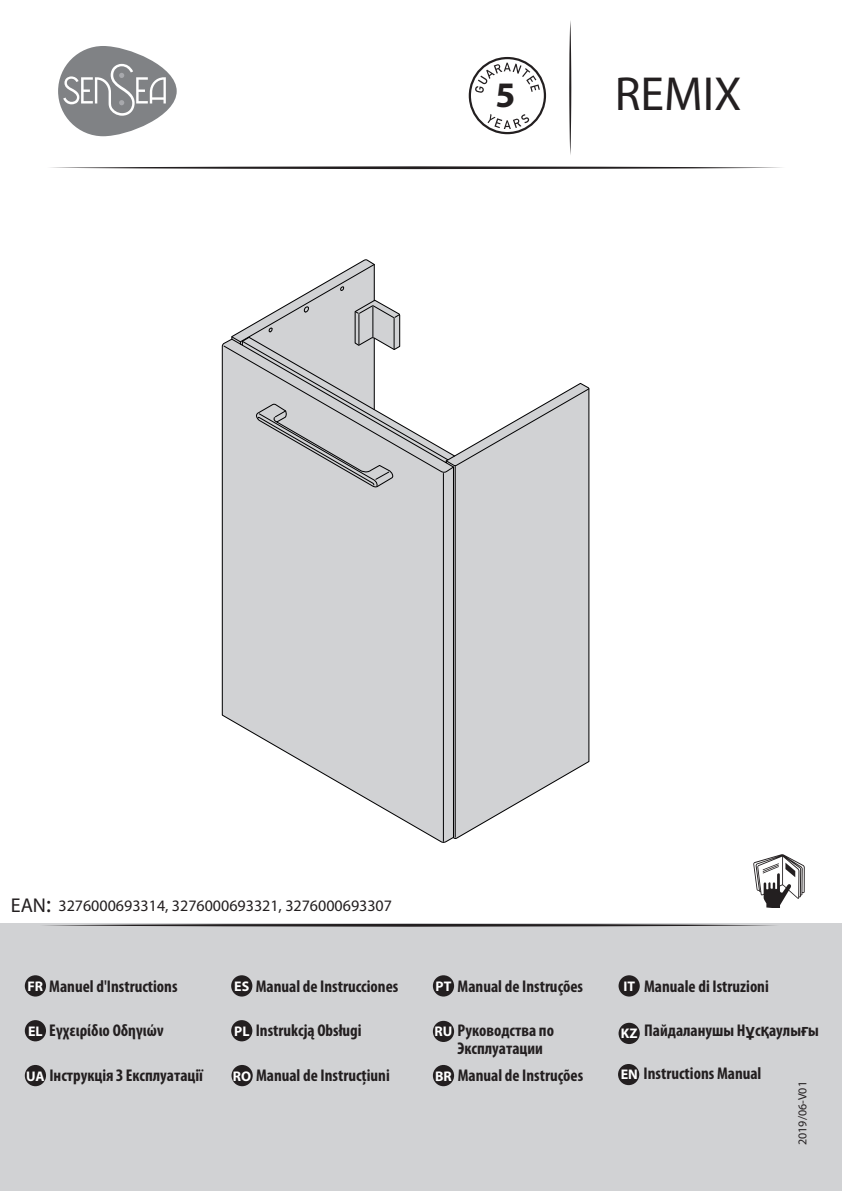
<style>
.page{position:relative;width:842px;height:1191px;background:#fff}
.page>*{position:absolute;margin:0;border:0;box-sizing:border-box;transform-origin:0 0}
.t1{font:48px "Myriad Pro";color:#231f20}
.t2{font:700 36px "Myriad Pro";color:#231f20}
.t3{font:700 condensed 17px/18px "Myriad Pro";color:#231f20}
.t4{font:16px "Myriad Pro";color:#231f20}
.t5{font:700 14px "Myriad Pro";color:#fff}
.t6{font:12px "Myriad Pro";color:#231f20}
.s1{font-size:20px}
.s2{font-size:24px}
.s3{font-stretch:normal;font-size:14px;color:#fff}
.s4{font-family:"Arial";font-stretch:normal}
</style>
<div class="page">
<svg style="left:50px;top:166px;width:732px;height:3px"></svg>
<svg style="left:569px;top:21px;width:2px;height:134px"></svg>
<svg style="left:58px;top:46px;width:119px;height:90px;fill:#808285"></svg>
<svg style="left:58px;top:64px;width:119px;height:52px"></svg>
<div style="left:469px;top:57px;width:77px;height:77px;border:2px solid #231f20;border-radius:50%"></div>
<svg style="left:475px;top:63px;width:65px;height:30px"></svg>
<svg style="left:487px;top:114px;width:43px;height:15px"></svg>
<svg style="left:753px;top:854px;width:52px;height:53px"></svg>
<div style="left:0;top:922px;width:842px;height:269px;background:#d1d2d4"></div>
<svg style="left:44px;top:924px;width:731px;height:2px"></svg>
<div style="left:25px;top:975px;width:21px;height:21px;background:#231f20;border-radius:50%"></div>
<div style="left:231px;top:975px;width:21px;height:21px;background:#231f20;border-radius:50%"></div>
<div style="left:433px;top:975px;width:21px;height:21px;background:#231f20;border-radius:50%"></div>
<div style="left:618px;top:975px;width:22px;height:21px;background:#231f20;border-radius:50%"></div>
<div style="left:25px;top:1020px;width:21px;height:21px;background:#231f20;border-radius:50%"></div>
<div style="left:231px;top:1020px;width:21px;height:21px;background:#231f20;border-radius:50%"></div>
<div style="left:25px;top:1065px;width:21px;height:21px;background:#231f20;border-radius:50%"></div>
<div style="left:231px;top:1065px;width:22px;height:21px;background:#231f20;border-radius:50%"></div>
<div style="left:433px;top:1065px;width:21px;height:21px;background:#231f20;border-radius:50%"></div>
<div style="left:433px;top:1020px;width:21px;height:22px;background:#231f20;border-radius:50%"></div>
<div style="left:618px;top:1022px;width:22px;height:22px;background:#231f20;border-radius:50%"></div>
<div style="left:618px;top:1064px;width:21px;height:21px;background:#231f20;border-radius:50%"></div>
<svg style="left:221px;top:343px;width:369px;height:500px"></svg>
<hr style="left:455px;top:466px;width:1px;height:371px;background:#000001">
<hr style="left:443px;top:473px;width:1px;height:368px;background:#000001">
<svg style="left:223px;top:259px;width:367px;height:229px"></svg>
<h2 class="t2" style="left:495px;top:71px;width:21px">5</h2>
<h1 class="t1" style="left:615px;top:65px;width:128px">REMIX</h1>
<p class="t4" style="left:11px;top:895px;width:383px"><span class="s1">EAN</span><span class="s2">:</span> 3276000693314, 3276000693321, 3276000693307</p>
<p class="t3" style="left:49px;top:977px;width:130px">Manuel d'Instructions</p>
<p class="t3" style="left:256px;top:977px;width:144px">Manual de Instrucciones</p>
<p class="t3" style="left:458px;top:976px;width:127px">Manual de Instruções</p>
<p class="t3" style="left:644px;top:976px;width:126px">Manuale di Istruzioni</p>
<p class="t3" style="left:49px;top:1020px;width:116px">Εγχειρίδιο Οδηγιών</p>
<p class="t3" style="left:256px;top:1020px;width:107px">Instrukcją Obsługi</p>
<p class="t3" style="left:458px;top:1021px;width:98px">Руководства по<br>Эксплуатации</p>
<p class="t3" style="left:644px;top:1064px;width:119px">Instructions Manual</p>
<p class="t5" style="left:28px;top:977px;width:17px">FR</p>
<p class="t5" style="left:234px;top:977px;width:17px">ES</p>
<p class="t5" style="left:436px;top:977px;width:17px">PT</p>
<p class="t5" style="left:623px;top:977px;width:13px">IT</p>
<p class="t5" style="left:28px;top:1021px;width:16px">EL</p>
<p class="t5" style="left:234px;top:1021px;width:17px">PL</p>
<p class="t5" style="left:26px;top:1066px;width:20px">UA</p>
<p class="t3" style="left:233px;top:1065px;width:158px"><span class="s3">RO</span> Manual de Instrucțiuni</p>
<p class="t5" style="left:435px;top:1066px;width:18px">BR</p>
<p class="t3" style="left:644px;top:1020px;width:176px">Пайдаланушы Н<span class="s4">ұ</span>с<span class="s4">қ</span>аулы<span class="s4">ғ</span>ы</p>
<p class="t5" style="left:435px;top:1022px;width:19px">RU</p>
<p class="t5" style="left:621px;top:1024px;width:18px">KZ</p>
<p class="t5" style="left:621px;top:1065px;width:19px">EN</p>
<p class="t3" style="left:49px;top:1065px;width:155px">Інструкція З Експлуатації</p>
<p class="t3" style="left:458px;top:1065px;width:127px">Manual de Instruções</p>
<p class="t6" style="left:795px;top:1145px;width:65px;rotate:-90deg">2019/06-V01</p>
</div>
